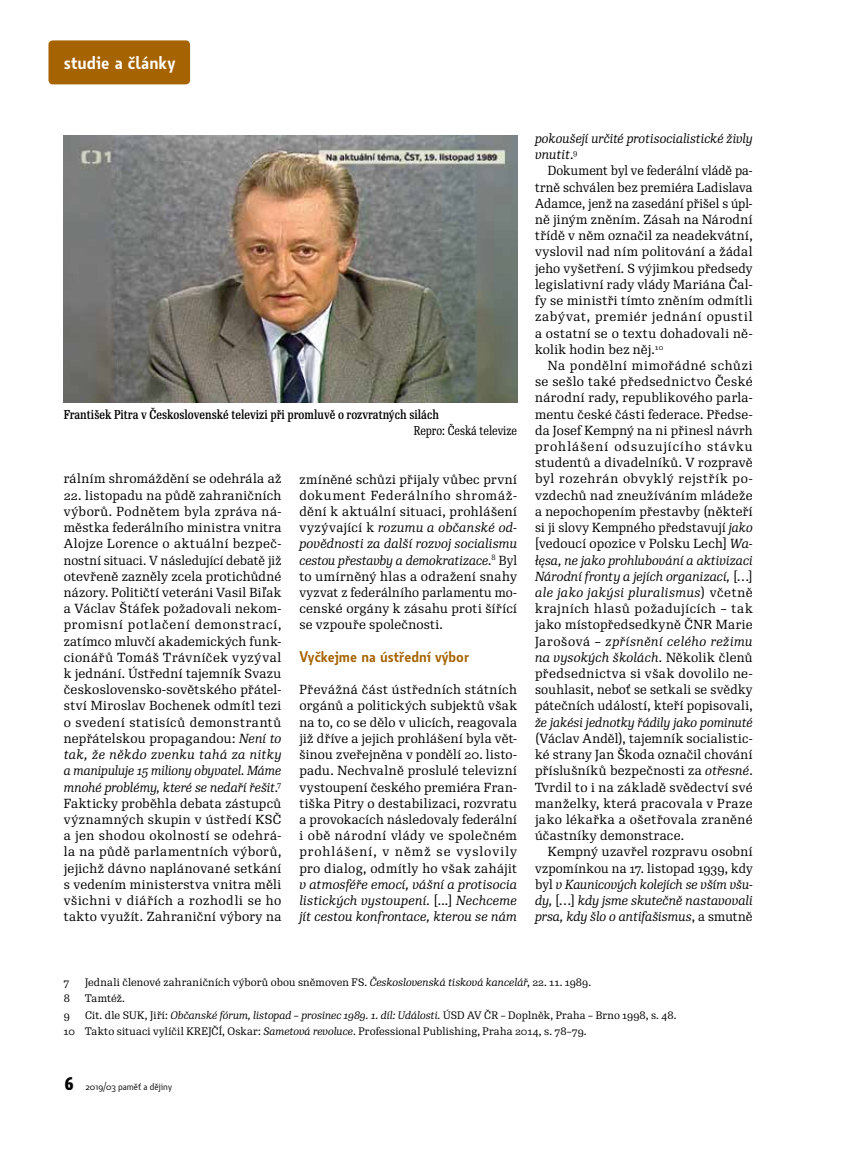
<style>
.page{position:relative;width:859px;height:1149px;background:#fff}
.page>*{position:absolute;margin:0;border:0;box-sizing:border-box;transform-origin:0 0}
.t1{font:600 18px "Botanika Std";letter-spacing:.005em;color:#fff}
.t2{font:600 15px "Botanika Std";color:#a66301}
.t3{font:12.75px/16.2px "Re Public Std";letter-spacing:.03em;color:#000;text-align:justify}
.t4{font:12.75px/16.2px "Re Public Std";letter-spacing:.03em;color:#000;text-align:justify;scale:.95 1}
.t5{font:italic 12.75px/16.2px "Re Public Std";letter-spacing:.005em;color:#000;text-align:justify}
.t6{font:500 12.45px "Re Public Std Cond";color:#000}
.t7{font:12.45px "Re Public Std Cond";color:#000}
.t8{font:10.5px/16.2px "Re Public Std";letter-spacing:.015em;color:#000}
.t9{font:9.75px "Botanika Std";color:#000}
.s1{font-style:italic}
.s2{font-style:normal}
.s3{font-family:"Botanika Mono";font-weight:700;font-size:18px}
</style>
<div class="page">
<div style="left:48px;top:40px;width:142px;height:44px;background:#a66301;border-radius:4px"></div>
<img style="left:64px;top:135px;width:453px;height:267px">
<h1 class="t1" style="left:64px;top:50px;width:113px">studie a články</h1>
<p class="t6" style="left:64px;top:406px;width:377px">František Pitra v Československé televizi při promluvě o rozvratných silách</p>
<p class="t7" style="left:414px;top:422px;width:105px">Repro: Česká televize</p>
<p class="t3" style="left:64px;top:471px;width:219px">rálním shromáždění se odehrála až</p>
<p class="t3" style="left:64px;top:487px;width:219px">22. listopadu na půdě zahraničních výborů. Podnětem byla zpráva ná&shy;městka federálního ministra vnitra Alojze Lorence o aktuální bezpeč&shy;nostní situaci. V následující debatě již otevřeně zazněly zcela protichůdné názory. Političtí veteráni Vasil Biľak a Václav Štáfek požadovali nekom&shy;promisní potlačení demonstrací, zatímco mluvčí akademických funk&shy;cionářů Tomáš Trávníček vyzýval k jednání. Ústřední tajemník Svazu československo-sovětského přátel&shy;ství Miroslav Bochenek odmítl tezi o svedení statisíců demonstrantů nepřátelskou propagandou: <span class="s1">Není to tak, že někdo zvenku tahá za nitky a manipuluje 15 miliony obyvatel. Máme mnohé problémy, které se nedaří řešit</span>.<sup>7<br></sup>Fakticky proběhla debata zástupců významných skupin v ústředí KSČ a jen shodou okolností se odehrá&shy;la na půdě parlamentních výborů, jejichž dávno naplánované setkání s vedením ministerstva vnitra měli všichni v diářích a rozhodli se ho takto využít. Zahraniční výbory na</p>
<p class="t3" style="left:299px;top:471px;width:219px">zmíněné schůzi přijaly vůbec první dokument Federálního shromáž&shy;dění k aktuální situaci, prohlášení vyzývající k <span class="s1">rozumu a občanské od&shy;povědnosti za další rozvoj socialismu cestou přestavby a demokratizace</span>.<sup>8</sup> Byl to umírněný hlas a odražení snahy vyzvat z federálního parlamentu mo&shy;censké orgány k zásahu proti šířící se vzpouře společnosti.</p>
<p class="t2" style="left:299px;top:646px;width:171px">Vyčkejme na ústřední výbor</p>
<p class="t3" style="left:299px;top:681px;width:219px">Převážná část ústředních státních orgánů a politických subjektů však na to, co se dělo v ulicích, reagovala již dříve a jejich prohlášení byla vět&shy;šinou zveřejněna v pondělí 20. listo&shy;padu. Nechvalně proslulé televizní vystoupení českého premiéra Fran&shy;tiška Pitry o destabilizaci, rozvratu a provokacích následovaly federální i obě národní vlády ve společném prohlášení, v němž se vyslovily pro dialog, odmítly ho však zahájit</p>
<p class="t5" style="left:299px;top:876px;width:219px">v atmosféře emocí, vášní a protisocia listických vystoupení. <span class="s2">[...]</span> Nechceme jít cestou konfrontace, kterou se nám</p>
<p class="t5" style="left:535px;top:130px;width:219px">pokoušejí určité protisocialistické živly vnutit<span class="s2">.</span><sup>9</sup></p>
<p class="t4" style="left:535px;top:163px;width:231px;text-indent:13px">Dokument byl ve federální vládě pa&shy;trně schválen bez premiéra Ladislava Adamce, jenž na zasedání přišel s úpl&shy;ně jiným zněním. Zásah na Národní třídě v něm označil za neadekvátní, vyslovil nad ním politování a žádal jeho vyšetření. S výjimkou předsedy legislativní rady vlády Mariána Čal&shy;fy se ministři tímto zněním odmítli zabývat, premiér jednání opustil a ostatní se o textu dohadovali ně&shy;kolik hodin bez něj.<sup>10</sup></p>
<p class="t3" style="left:535px;top:357px;width:219px;text-indent:13px">Na pondělní mimořádné schůzi se sešlo také předsednictvo České národní rady, republikového parla&shy;mentu české části federace. Předse&shy;da Josef Kempný na ni přinesl návrh prohlášení odsuzujícího stávku studentů a divadelníků. V rozpravě byl rozehrán obvyklý rejstřík po&shy;vzdechů nad zneužíváním mládeže a nepochopením přestavby (někteří si ji slovy Kempného představují <span class="s1">jako </span>[vedoucí opozice v Polsku Lech] <span class="s1">Wa&shy;łęsa, ne jako prohlubování a aktivizaci Národní fronty a jejích organizací,</span> […] <span class="s1">ale jako jakýsi pluralismus</span>) včetně krajních hlasů požadujících – tak jako místopředsedkyně ČNR Marie Jarošová – <span class="s1">zpřísnění celého režimu na vysokých školách</span>. Několik členů předsednictva si však dovolilo ne&shy;souhlasit, neboť se setkali se svědky pátečních událostí, kteří popisovali,</p>
<p class="t5" style="left:535px;top:714px;width:219px">že jakési jednotky řádily jako pominuté</p>
<p class="t3" style="left:535px;top:730px;width:219px">(Václav Anděl), tajemník socialistic&shy;ké strany Jan Škoda označil chování příslušníků bezpečnosti za <span class="s1">otřesné</span>.<br>Tvrdil to i na základě svědectví své manželky, která pracovala v Praze jako lékařka a ošetřovala zraněné účastníky demonstrace.</p>
<p class="t5" style="left:535px;top:843px;width:219px;text-indent:13px"><span class="s2">Kempný uzavřel rozpravu osobní vzpomínkou na 17. listopad 1939, kdy byl</span> v Kaunicových kolejích se vším všu&shy;dy, <span class="s2">[…]</span> kdy jsme skutečně nastavovali prsa, kdy šlo o antifašismus<span class="s2">, a smutně</span></p>
<p class="t8" style="left:64px;top:974px;width:7px">7</p>
<p class="t8" style="left:85px;top:974px;width:508px">Jednali členové zahraničních výborů obou sněmoven FS. <span class="s1">Československá tisková kancelář</span>, 22. 11. 1989.</p>
<p class="t8" style="left:64px;top:990px;width:8px">8</p>
<p class="t8" style="left:85px;top:990px;width:41px">Tamtéž.</p>
<p class="t8" style="left:64px;top:1006px;width:8px">9</p>
<p class="t8" style="left:64px;top:1006px;width:614px;text-indent:21px">Cit. dle SUK, Jiří: <span class="s1">Občanské fórum, listopad</span> – <span class="s1">prosinec 1989. 1. díl: Události.</span> ÚSD AV ČR – Doplněk, Praha – Brno 1998, s. 48.<br>10 Takto situaci vylíčil KREJČÍ, Oskar: <span class="s1">Sametová revoluce</span>. Professional Publishing, Praha 2014, s. 78–79.</p>
<p class="t9" style="left:64px;top:1079px;width:110px"><span class="s3">6</span> 2019/03 paměť a dějiny</p>
</div>
